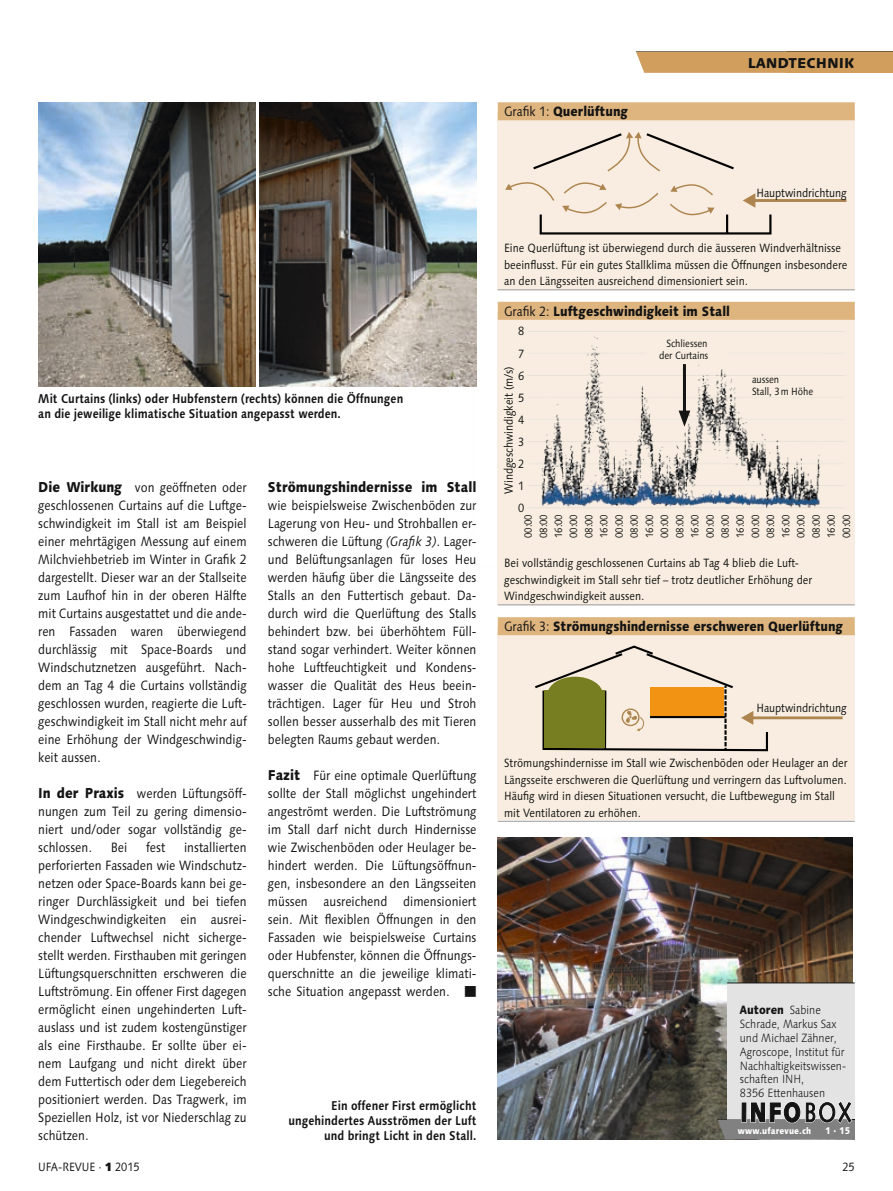
<style>
.page{position:relative;width:893px;height:1191px;background:#fff}
.page>*{position:absolute;margin:0;border:0;box-sizing:border-box;transform-origin:0 0}
.t1{font:800 14.25px "Linotype Syntax";letter-spacing:.005em;color:#131413;scale:.88 1}
.t2{font:800 14.25px "Linotype Syntax";letter-spacing:.005em;color:#131413}
.t3{font:13.5px/18px "Linotype Syntax";color:#131413;text-align:justify;scale:.88 1}
.t4{font:800 13.5px "Linotype Syntax";color:#131413;scale:.88 1}
.t5{font:700 12.75px/15px "Linotype Syntax";letter-spacing:.005em;color:#131413;scale:.88 1}
.t6{font:12px/22px "Linotype Syntax";color:#131413;scale:.88 1}
.t7{font:300 12px/14px "Linotype Syntax";color:#131413;scale:.88 1}
.t8{font:10.5px/15.1px "Linotype Syntax";letter-spacing:-.01em;color:#131413;text-align:justify;scale:.88 1}
.t9{font:800 9.75px "Linotype Syntax";color:#fff;scale:.88 1}
.t10{font:800 9px "Linotype Syntax";letter-spacing:.02em;color:#fff;scale:.88 1}
.s1{font-weight:400}
.s2{font-weight:800;font-size:14.25px}
.s3{font-style:italic}
.s4{font-family:"Universal Newswith Comm Pi"}
.s5{font-weight:800}
.s6{font-weight:900}
</style>
<div class="page">
<img style="left:498px;top:838px;width:37px;height:302px">
<svg style="left:636px;top:51px;width:150px;height:22px;background:#cf9f63"></svg>
<div style="left:786px;top:51px;width:107px;height:22px;background:#d19e5e"></div>
<hr style="left:786px;top:51px;width:107px;height:1px;background:#131413">
<div style="left:498px;top:113px;width:357px;height:177px;background:#f8ede0"></div>
<div style="left:498px;top:102px;width:357px;height:18px;background:#deb47f"></div>
<hr style="left:498px;top:289px;width:357px;height:1px;background:#999">
<hr style="left:753px;top:199px;width:93px;height:3px;background:#ae854f">
<svg style="left:505px;top:132px;width:267px;height:102px"></svg>
<div style="left:498px;top:627px;width:357px;height:193px;background:#f8ede0"></div>
<div style="left:498px;top:617px;width:357px;height:18px;background:#deb47f"></div>
<hr style="left:498px;top:821px;width:357px;height:1px;background:#999">
<img style="left:535px;top:605px;width:320px;height:535px">
<div style="left:498px;top:312px;width:357px;height:292px;background:#f8ede0"></div>
<div style="left:498px;top:302px;width:357px;height:18px;background:#deb47f"></div>
<hr style="left:498px;top:604px;width:357px;height:1px;background:#999">
<img style="left:473px;top:324px;width:371px;height:243px">
<div style="left:647px;top:339px;width:80px;height:22px;background:#f8ede0"></div>
<hr style="left:683px;top:364px;width:3px;height:52px;background:#131413">
<svg style="left:679px;top:410px;width:11px;height:17px"></svg>
<img style="left:38px;top:102px;width:217px;height:284px">
<img style="left:260px;top:102px;width:216px;height:284px">
<p class="t4" style="left:504px;top:103px;width:142px"><span class="s1">Grafik 1:</span> Querlüftung</p>
<p class="t2" style="left:748px;top:54px;width:108px">LANDTECHNIK</p>
<p class="t6" style="left:756px;top:182px;width:104px">Hauptwindrichtung</p>
<p class="t6" style="left:504px;top:240px;width:391px;line-height:16.5px">Eine Querlüftung ist überwiegend durch die äusseren Windverhältnisse beeinflusst. Für ein gutes Stallklima müssen die Öffnungen insbesondere an den Längsseiten ausreichend dimensioniert sein.</p>
<p class="t5" style="left:38px;top:391px;width:416px">Mit Curtains (links) oder Hubfenstern (rechts) können die Öffnungen an die jeweilige klimatische Situation angepasst werden.</p>
<p class="t3" style="left:38px;top:478px;width:238px"><span class="s2">Die Wirkung</span> von geöffneten oder geschlossenen Curtains auf die Luftge&shy;schwindigkeit im Stall ist am Beispiel einer mehrtägigen Messung auf einem Milchviehbetrieb im Winter in Grafik 2 dargestellt. Dieser war an der Stallseite zum Laufhof hin in der oberen Hälfte mit Curtains ausgestattet und die ande&shy;ren Fassaden waren überwiegend durchlässig mit Space-Boards und Windschutznetzen ausgeführt. Nach&shy;dem an Tag 4 die Curtains vollständig geschlossen wurden, reagierte die Luft&shy;geschwindigkeit im Stall nicht mehr auf eine Erhöhung der Windgeschwindig&shy;keit aussen.</p>
<p class="t3" style="left:38px;top:784px;width:238px"><span class="s2">In der Praxis</span> werden Lüftungsöff&shy;nungen zum Teil zu gering dimensio&shy;niert und/oder sogar vollständig ge&shy;schlossen.</p>
<p class="t3" style="left:111px;top:838px;width:20px">Bei</p>
<p class="t3" style="left:146px;top:838px;width:23px">fest</p>
<p class="t3" style="left:38px;top:838px;width:238px;text-indent:146px">installierten perforierten Fassaden wie Windschutz&shy;netzen oder Space-Boards kann bei ge&shy;ringer Durchlässigkeit und bei tiefen Windgeschwindigkeiten ein ausrei&shy;chender Luftwechsel nicht sicherge&shy;stellt werden. Firsthauben mit geringen Lüftungsquerschnitten erschweren die Luftströmung. Ein offener First dagegen ermöglicht einen ungehinderten Luft&shy;auslass und ist zudem kostengünstiger als eine Firsthaube. Er sollte über ei&shy;nem Laufgang und nicht direkt über dem Futtertisch oder dem Liegebereich positioniert werden. Das Tragwerk, im Speziellen Holz, ist vor Niederschlag zu schützen.</p>
<p class="t1" style="left:268px;top:478px;width:239px">Strömungshindernisse im Stall</p>
<p class="t3" style="left:268px;top:496px;width:239px">wie beispielsweise Zwischenböden zur Lagerung von Heu- und Strohballen er&shy;schweren die Lüftung <span class="s3">(Grafik 3)</span>. Lager&shy;und Belüftungsanlagen für loses Heu werden häufig über die Längsseite des Stalls an den Futtertisch gebaut. Da&shy;durch wird die Querlüftung des Stalls behindert bzw. bei überhöhtem Füll&shy;stand sogar verhindert. Weiter können hohe Luftfeuchtigkeit und Kondens&shy;wasser die Qualität des Heus beein&shy;trächtigen. Lager für Heu und Stroh sollen besser ausserhalb des mit Tieren belegten Raums gebaut werden.</p>
<p class="t3" style="left:268px;top:766px;width:239px"><span class="s2">Fazit</span> Für eine optimale Querlüftung sollte der Stall möglichst ungehindert angeströmt werden. Die Luftströmung im Stall darf nicht durch Hindernisse wie Zwischenböden oder Heulager be&shy;hindert werden. Die Lüftungsöffnun&shy;gen, insbesondere an den Längsseiten müssen ausreichend dimensioniert sein. Mit flexiblen Öffnungen in den Fassaden wie beispielsweise Curtains oder Hubfenster, können die Öffnungs&shy;querschnitte an die jeweilige klimati&shy;sche Situation angepasst werden. <span class="s4">m</span></p>
<p class="t5" style="left:288px;top:1097px;width:215px;text-align:right">Ein offener First ermöglicht ungehindertes Ausströmen der Luft und bringt Licht in den Stall.</p>
<p class="t4" style="left:504px;top:302px;width:258px"><span class="s1">Grafik 2:</span> Luftgeschwindigkeit im Stall</p>
<p class="t6" style="left:518px;top:320px;width:9px;text-align:justify">8<br>7<br>6<br>5<br>4<br>3<br>2<br>1<br>0</p>
<p class="t6" style="left:498px;top:493px;width:146px;rotate:-90deg">Windgeschwindigkeit (m/s)</p>
<p class="t8" style="left:659px;top:337px;width:57px;line-height:12px;text-align:right">Schliessen der Curtains</p>
<p class="t8" style="left:752px;top:373px;width:71px;line-height:12px">aussen<br>Stall, 3m Höhe</p>
<p class="t8" style="left:521px;top:538px;width:29px;rotate:-90deg">00:00<br>08:00<br>16:00<br>00:00<br>08:00<br>16:00<br>00:00<br>08:00<br>16:00<br>00:00<br>08:00<br>16:00<br>00:00<br>08:00<br>16:00<br>00:00<br>08:00<br>16:00<br>00:00<br>08:00<br>16:00<br>00:00</p>
<p class="t6" style="left:504px;top:555px;width:352px;line-height:16.5px">Bei vollständig geschlossenen Curtains ab Tag 4 blieb die Luft&shy;geschwindigkeit im Stall sehr tief – trotz deutlicher Erhöhung der<br>Windgeschwindigkeit aussen.</p>
<p class="t4" style="left:504px;top:617px;width:387px"><span class="s1">Grafik 3:</span> Strömungshindernisse erschweren Querlüftung</p>
<p class="t6" style="left:756px;top:697px;width:104px">Hauptwindrichtung</p>
<p class="t6" style="left:504px;top:755px;width:392px;line-height:16.5px">Strömungshindernisse im Stall wie Zwischenböden oder Heulager an der Längsseite erschweren die Querlüftung und verringern das Luftvolumen.<br>Häufig wird in diesen Situationen versucht, die Luftbewegung im Stall mit Ventilatoren zu erhöhen.</p>
<p class="t7" style="left:740px;top:1002px;width:122px"><span class="s5">Autoren</span> Sabine<br>Schrade, Markus Sax und Michael Zähner,<br>Agroscope, Institut für<br>Nachhaltigkeitswissen&shy;schaften INH,<br>8356 Ettenhausen</p>
<p class="t10" style="left:738px;top:1125px;width:85px">www.ufarevue.ch</p>
<p class="t9" style="left:825px;top:1124px;width:30px">1 · 15</p>
<p class="t6" style="left:38px;top:1155px;width:117px">UFA-REVUE · <span class="s6">1</span> 2015</p>
<p class="t6" style="left:842px;top:1155px;width:16px">25</p>
</div>
